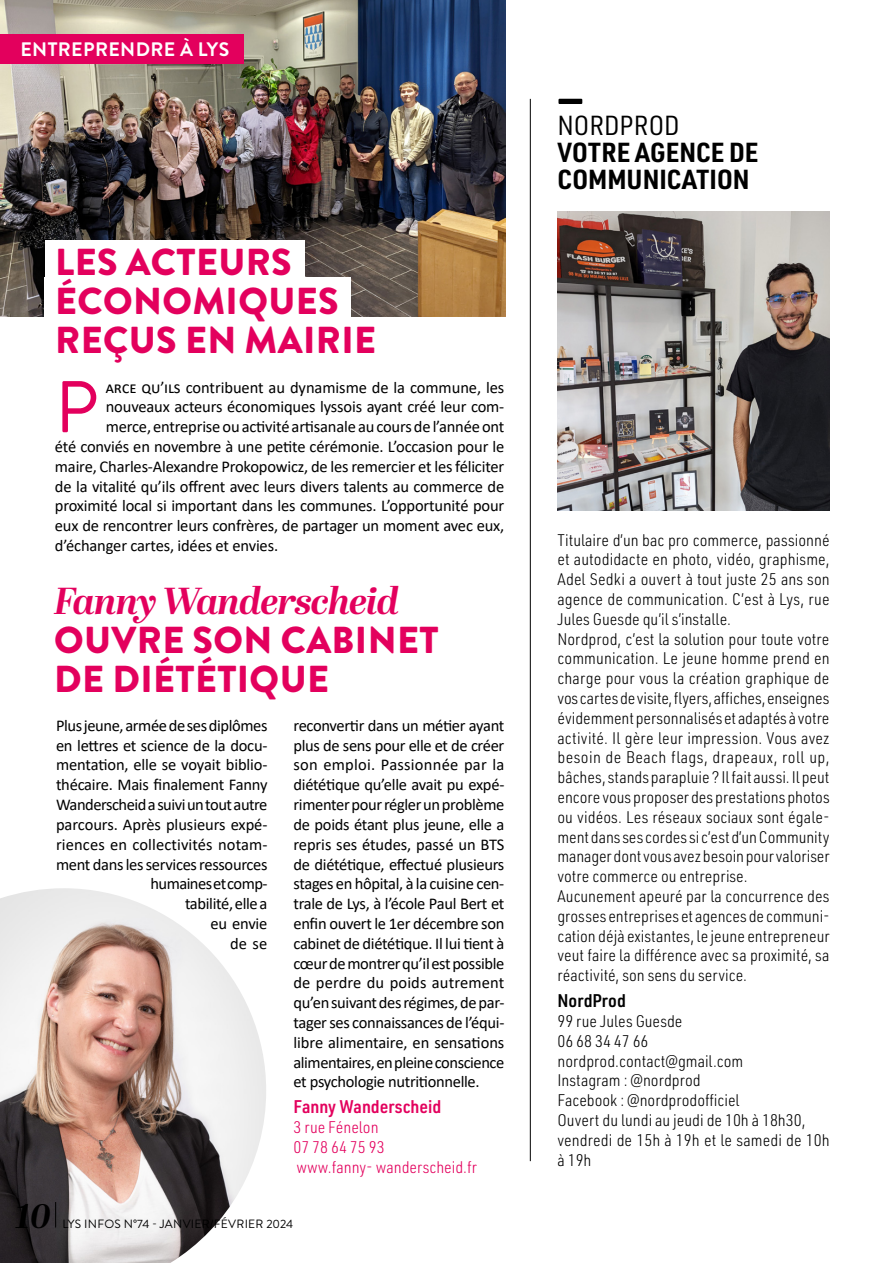
<style>
.page{position:relative;width:893px;height:1263px;background:#fff}
.page>*{position:absolute;margin:0;border:0;box-sizing:border-box;transform-origin:0 0}
.t1{font:73.05px "Brandon Grotesque";color:#e3005d}
.t2{font:900 60px "Brandon Grotesque";color:#000}
.t3{font:900 37.5px/39px "Brandon Grotesque";letter-spacing:.01em;color:#e3005d}
.t4{font:italic 700 37.5px "Abril Display";letter-spacing:-.02em;color:#e3005d}
.t5{font:italic 700 33.75px "Abril Display";color:#000}
.t6{font:700 27px/27px "URWDIN Semi Cond";color:#000}
.t7{font:27px "URWDIN Semi Cond";color:#000}
.t8{font:700 19.5px "Brandon Grotesque";letter-spacing:.02em;color:#fff}
.t9{font:600 18px "URWDIN Semi Cond";color:#e3005d}
.t10{font:600 18px "URWDIN Semi Cond";color:#000}
.t11{font:16.5px/19.8px "Calibri";letter-spacing:-.01em;color:#000;text-align:right}
.t12{font:300 16.5px/19.8px "URWDIN Semi Cond";color:#000}
.t13{font:300 16.5px/19.8px "URWDIN Semi Cond";color:#e3005d}
.t14{font:12px "Brandon Grotesque";letter-spacing:.02em;color:#000}
</style>
<div class="page">
<img style="left:0;top:888px;width:266px;height:375px">
<img style="left:0;top:0;width:505px;height:316px">
<div style="left:45px;top:240px;width:259px;height:43px;background:#fff"></div>
<div style="left:45px;top:277px;width:306px;height:43px;background:#fff"></div>
<img style="left:558px;top:212px;width:271px;height:298px">
<svg style="left:55px;top:1202px;width:1px;height:25px"></svg>
<div style="left:0;top:34px;width:243px;height:30px;background:#e3005d"></div>
<hr style="left:530px;top:99px;width:1px;height:1062px;background:#000">
<p class="t8" style="left:20px;top:36px;width:210px">ENTREPRENDRE À LYS</p>
<h3 class="t3" style="left:55px;top:243px;width:322px">LES ACTEURS<br>ÉCONOMIQUES<br>REÇUS EN MAIRIE</h3>
<h1 class="t1" style="left:55px;top:357px;width:45px">P</h1>
<p class="t11" style="left:106px;top:377px;width:400px">arce qu’ils contribuent au dynamisme de la commune, les</p>
<p class="t11" style="left:106px;top:397px;width:400px">nouveaux acteurs économiques lyssois ayant créé leur com-</p>
<p class="t11" style="left:106px;top:416px;width:400px">merce, entreprise ou activité artisanale au cours de l’année ont</p>
<p class="t11" style="left:55px;top:436px;width:451px">été conviés en novembre à une petite cérémonie. L’occasion pour le</p>
<p class="t11" style="left:55px;top:456px;width:451px">maire, Charles-Alexandre Prokopowicz, de les remercier et les féliciter</p>
<p class="t11" style="left:55px;top:476px;width:451px">de la vitalité qu’ils offrent avec leurs divers talents au commerce de</p>
<p class="t11" style="left:55px;top:496px;width:451px">proximité local si important dans les communes. L’opportunité pour</p>
<p class="t11" style="left:55px;top:515px;width:451px">eux de rencontrer leurs confrères, de partager un moment avec eux,</p>
<p class="t11" style="left:55px;top:535px;width:225px">d’échanger cartes, idées et envies.</p>
<h3 class="t4" style="left:54px;top:574px;width:346px">Fanny Wanderscheid</h3>
<h3 class="t3" style="left:54px;top:621px;width:386px">OUVRE SON CABINET<br>DE DIÉTÉTIQUE</h3>
<p class="t11" style="left:56px;top:715px;width:213px">Plus jeune, armée de ses diplômes en lettres et science de la docu&shy;mentation, elle se voyait biblio&shy;thécaire. Mais finalement Fanny<br>Wanderscheid a suivi un tout autre parcours. Après plusieurs expé&shy;riences en collectivités notam&shy;ment dans les services ressources humaines et comp-<br>tabilité, elle a<br>eu envie<br>de se</p>
<p class="t11" style="left:293px;top:715px;width:212px;text-align:justify">reconvertir dans un métier ayant plus de sens pour elle et de créer son emploi. Passionnée par la diététique qu’elle avait pu expé&shy;rimenter pour régler un problème de poids étant plus jeune, elle a repris ses études, passé un BTS de diététique, effectué plusieurs stages en hôpital, à la cuisine cen&shy;trale de Lys, à l’école Paul Bert et enfin ouvert le 1er décembre son cabinet de diététique. Il lui tient à cœur de montrer qu’il est possible de perdre du poids autrement qu’en suivant des régimes, de par&shy;tager ses connaissances de l’équi&shy;libre alimentaire, en sensations alimentaires, en pleine conscience et psychologie nutritionnelle.</p>
<p class="t9" style="left:293px;top:1094px;width:149px">Fanny Wanderscheid</p>
<p class="t13" style="left:293px;top:1117px;width:185px">3 rue Fénelon<br>07 78 64 75 93<br>www.fanny- wanderscheid.fr</p>
<h3 class="t5" style="left:15px;top:1192px;width:37px">10</h3>
<p class="t14" style="left:62px;top:1216px;width:232px">LYS INFOS N°74 - JANVIER/FÉVRIER 2024</p>
<h2 class="t2" style="left:557px;top:35px;width:27px">_</h2>
<h3 class="t7" style="left:557px;top:108px;width:124px">NORDPROD</h3>
<h3 class="t6" style="left:557px;top:138px;width:202px">VOTRE AGENCE DE<br>COMMUNICATION</h3>
<p class="t12" style="left:557px;top:529px;width:274px">Titulaire d’un bac pro commerce, passionné et autodidacte en photo, vidéo, graphisme, Adel Sedki a ouvert à tout juste 25 ans son agence de communication. C’est à Lys, rue Jules Guesde qu’il s’installe.<br>Nordprod, c’est la solution pour toute votre communication. Le jeune homme prend en charge pour vous la création graphique de vos cartes de visite, flyers, affiches, enseignes évidemment personnalisés et adaptés à votre activité. Il gère leur impression. Vous avez besoin de Beach flags, drapeaux, roll up, bâches, stands parapluie ? Il fait aussi. Il peut encore vous proposer des prestations photos ou vidéos. Les réseaux sociaux sont égale&shy;ment dans ses cordes si c’est d’un Community manager dont vous avez besoin pour valoriser votre commerce ou entreprise.<br>Aucunement apeuré par la concurrence des grosses entreprises et agences de communi&shy;cation déjà existantes, le jeune entrepreneur veut faire la différence avec sa proximité, sa réactivité, son sens du service.</p>
<p class="t10" style="left:557px;top:988px;width:70px">NordProd</p>
<p class="t12" style="left:557px;top:1011px;width:274px">99 rue Jules Guesde<br>06 68 34 47 66 nordprod.contact@gmail.com<br>Instagram : @nordprod<br>Facebook : @nordprodofficiel<br>Ouvert du lundi au jeudi de 10h à 18h30, vendredi de 15h à 19h et le samedi de 10h à 19h</p>
</div>
